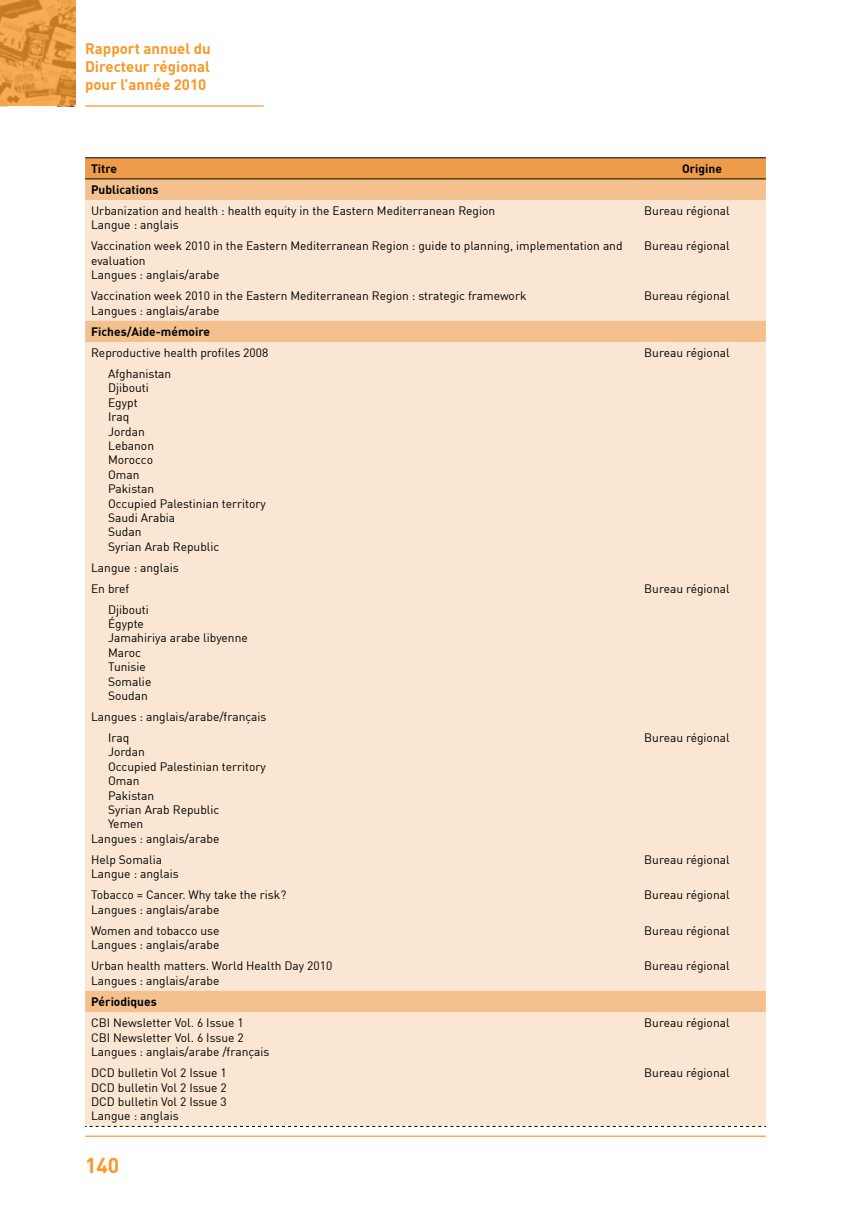
<style>
.page{position:relative;width:851px;height:1221px;background:#fff}
.page>*{position:absolute;margin:0;border:0;box-sizing:border-box;transform-origin:0 0}
.t1{font:700 21px "DIN";color:#f89828}
.t2{font:700 15px/18px "DIN";color:#f89828;text-align:justify}
.t3{font:12px/14.4px "DIN";color:#000}
.t4{font:700 12px "DIN";color:#000}
</style>
<div class="page">
<hr style="left:85px;top:1135px;width:680px;height:1px;background:#f9ad53">
<hr style="left:85px;top:105px;width:179px;height:2px;background:#f9ad53">
<svg style="left:85px;top:158px;width:680px;height:42px;background:#ecab6a"></svg>
<div style="left:85px;top:200px;width:680px;height:925px;background:#fae6d2"></div>
<div style="left:85px;top:321px;width:680px;height:691px;background:#fae6d2"></div>
<hr style="left:85px;top:157px;width:553px;height:1px;background:#000">
<hr style="left:638px;top:157px;width:127px;height:1px;background:#000">
<hr style="left:85px;top:178px;width:553px;height:1px;background:#000">
<hr style="left:638px;top:178px;width:127px;height:1px;background:#000">
<svg style="left:85px;top:1125px;width:680px;height:1px"></svg>
<svg style="left:0;top:0;width:75px;height:106px;background:#e4983e"></svg>
<p class="t2" style="left:85px;top:39px;width:127px">Rapport annuel du Directeur régional pour l’année 2010</p>
<p class="t4" style="left:91px;top:161px;width:28px">Titre</p>
<p class="t4" style="left:682px;top:161px;width:41px">Origine</p>
<p class="t4" style="left:91px;top:182px;width:69px">Publications</p>
<p class="t3" style="left:91px;top:203px;width:405px">Urbanization and health : health equity in the Eastern Mediterranean Region<br>Langue : anglais</p>
<p class="t3" style="left:644px;top:203px;width:87px">Bureau régional</p>
<p class="t3" style="left:91px;top:238px;width:533px">Vaccination week 2010 in the Eastern Mediterranean Region : guide to planning, implementation and evaluation<br>Langues : anglais/arabe</p>
<p class="t3" style="left:644px;top:238px;width:87px">Bureau régional</p>
<p class="t3" style="left:91px;top:288px;width:437px">Vaccination week 2010 in the Eastern Mediterranean Region : strategic framework<br>Langues : anglais/arabe</p>
<p class="t3" style="left:644px;top:288px;width:87px">Bureau régional</p>
<p class="t4" style="left:91px;top:323px;width:120px">Fiches/Aide-mémoire</p>
<p class="t3" style="left:108px;top:342px;width:162px;line-height:20.9px;text-indent:-17px">Reproductive health profiles 2008<br>Afghanistan</p>
<p class="t3" style="left:108px;top:380px;width:159px">Djibouti<br>Egypt<br>Iraq<br>Jordan<br>Lebanon<br>Morocco<br>Oman<br>Pakistan<br>Occupied Palestinian territory<br>Saudi Arabia<br>Sudan<br>Syrian Arab Republic</p>
<p class="t3" style="left:91px;top:560px;width:89px">Langue : anglais</p>
<p class="t3" style="left:644px;top:345px;width:87px">Bureau régional</p>
<p class="t3" style="left:108px;top:577px;width:42px;line-height:20.7px;text-indent:-17px">En bref<br>Djibouti</p>
<p class="t3" style="left:108px;top:616px;width:141px">Égypte<br>Jamahiriya arabe libyenne<br>Maroc<br>Tunisie<br>Somalie<br>Soudan</p>
<p class="t3" style="left:91px;top:709px;width:177px">Langues : anglais/arabe/français</p>
<p class="t3" style="left:108px;top:730px;width:23px">Iraq</p>
<p class="t3" style="left:108px;top:744px;width:38px">Jordan</p>
<p class="t3" style="left:108px;top:759px;width:159px">Occupied Palestinian territory</p>
<p class="t3" style="left:108px;top:773px;width:33px">Oman</p>
<p class="t3" style="left:108px;top:787px;width:47px">Pakistan</p>
<p class="t3" style="left:108px;top:802px;width:113px">Syrian Arab Republic</p>
<p class="t3" style="left:108px;top:816px;width:37px">Yemen</p>
<p class="t3" style="left:91px;top:831px;width:130px">Langues : anglais/arabe</p>
<p class="t3" style="left:644px;top:581px;width:87px">Bureau régional</p>
<p class="t3" style="left:644px;top:730px;width:87px">Bureau régional</p>
<p class="t3" style="left:91px;top:852px;width:89px">Help Somalia<br>Langue : anglais</p>
<p class="t3" style="left:644px;top:852px;width:87px">Bureau régional</p>
<p class="t3" style="left:91px;top:887px;width:197px">Tobacco = Cancer. Why take the risk?<br>Langues : anglais/arabe</p>
<p class="t3" style="left:644px;top:887px;width:87px">Bureau régional</p>
<p class="t3" style="left:91px;top:923px;width:130px">Women and tobacco use<br>Langues : anglais/arabe</p>
<p class="t3" style="left:644px;top:923px;width:87px">Bureau régional</p>
<p class="t3" style="left:91px;top:958px;width:243px">Urban health matters. World Health Day 2010<br>Langues : anglais/arabe</p>
<p class="t3" style="left:644px;top:958px;width:87px">Bureau régional</p>
<p class="t4" style="left:91px;top:993px;width:67px">Périodiques</p>
<p class="t3" style="left:91px;top:1015px;width:180px">CBI Newsletter Vol. 6 Issue 1<br>CBI Newsletter Vol. 6 Issue 2<br>Langues : anglais/arabe /français</p>
<p class="t3" style="left:644px;top:1015px;width:87px">Bureau régional</p>
<p class="t3" style="left:91px;top:1065px;width:137px;text-align:justify">DCD bulletin Vol 2 Issue 1<br>DCD bulletin Vol 2 Issue 2<br>DCD bulletin Vol 2 Issue 3<br>Langue : anglais</p>
<p class="t3" style="left:644px;top:1065px;width:87px">Bureau régional</p>
<h1 class="t1" style="left:85px;top:1151px;width:36px">140</h1>
</div>
